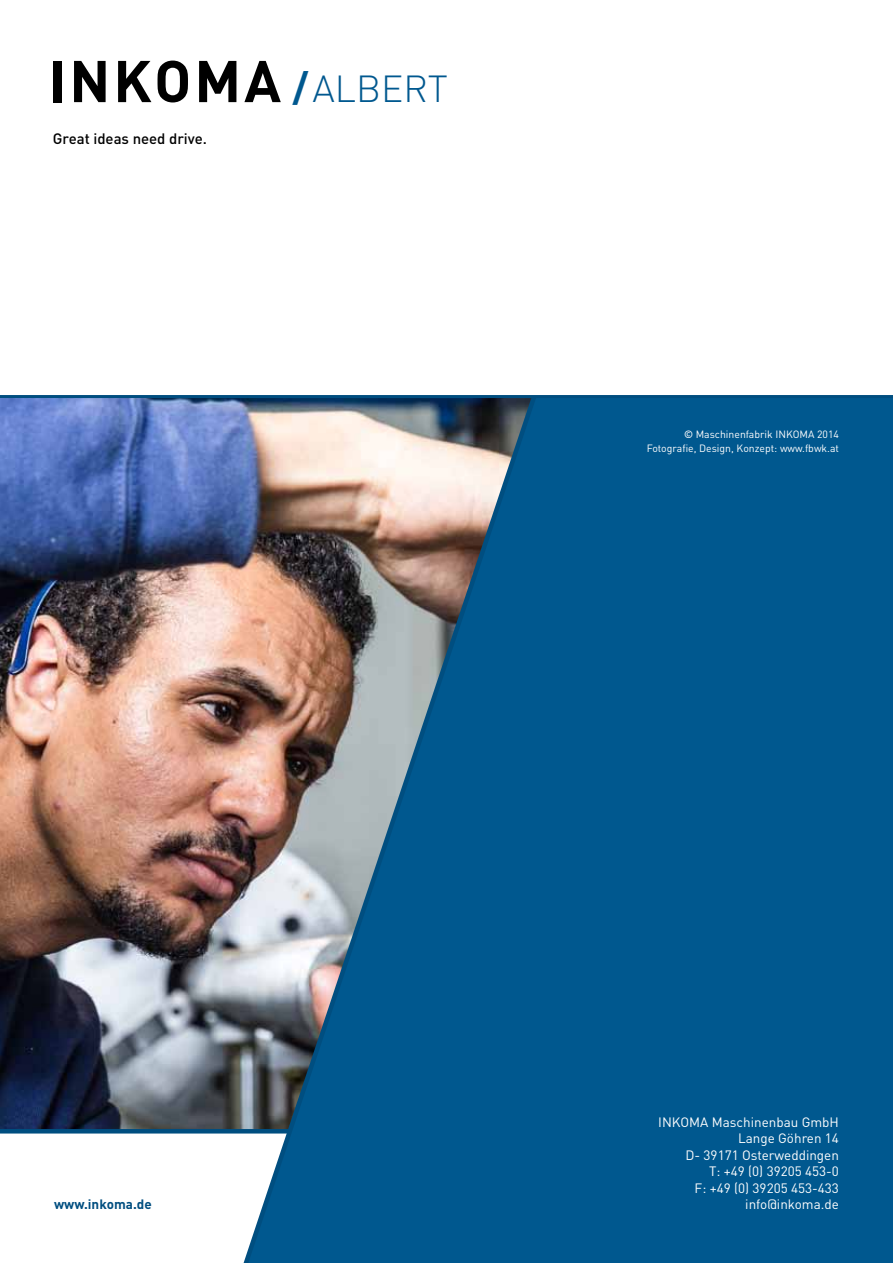
<style>
.page{position:relative;width:893px;height:1263px;background:#fff}
.page>*{position:absolute;margin:0;border:0;box-sizing:border-box;transform-origin:0 0}
.t1{font:700 57.9px "DIN";letter-spacing:.05em;color:#000}
.t2{font:500 15px "DIN";color:#000}
.t3{font:13.5px/16.5px "DIN";color:#fff;text-align:right}
.t4{font:700 13.5px "DIN";color:#004e80}
.t5{font:10.5px/13.5px "DIN";color:#fff;text-align:right}
.s1{font-size:39.45px;color:#00588f}
.s2{font-weight:300;font-size:37.2px;color:#00588f}
.s3{font-weight:500}
</style>
<div class="page">
<img style="left:0;top:398px;width:142px;height:729px">
<svg style="left:0;top:1127px;width:142px;height:7px"></svg>
<img style="left:142px;top:398px;width:751px;height:865px">
<hr style="left:0;top:395px;width:893px;height:3px;background:#004e80">
<h1 class="t1" style="left:49px;top:43px;width:401px">INKOMA <span class="s1">/</span><span class="s2">ALBERT</span></h1>
<p class="t2" style="left:53px;top:129px;width:156px">Great ideas need drive.</p>
<p class="t5" style="left:647px;top:427px;width:194px"><span class="s3">©</span> Maschinenfabrik INKOMA 2014<br>Fotografie, Design, Konzept: www.fbwk.at</p>
<p class="t4" style="left:54px;top:1195px;width:99px">www.inkoma.de</p>
<p class="t3" style="left:658px;top:1113px;width:182px">INKOMA Maschinenbau GmbH<br>Lange Göhren 14<br>D- 39171 Osterweddingen<br>T: +49 (0) 39205 453-0<br>F: +49 (0) 39205 453-433 info@inkoma.de</p>
</div>
